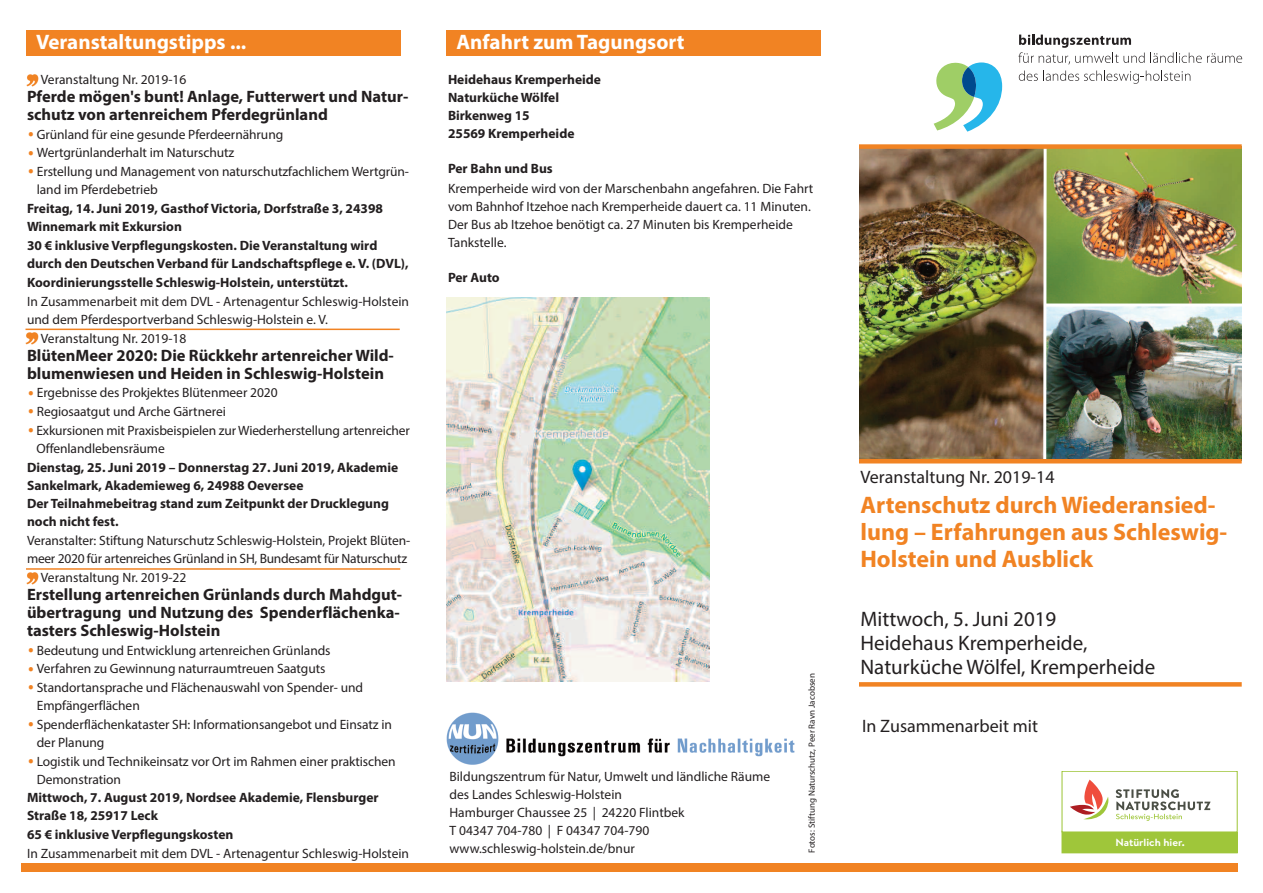
<style>
.page{position:relative;width:1263px;height:893px;background:#fff}
.page>*{position:absolute;margin:0;border:0;box-sizing:border-box;transform-origin:0 0}
.t1{font:34.5px "Myriad Pro";color:#f18323}
.t2{font:700 24px/27px "Myriad Pro";color:#f18323}
.t3{font:21px/24px "Myriad Pro";color:#231f20}
.t4{font:700 21px "Myriad Pro";color:#fff}
.t5{font:18px "Myriad Pro";color:#231f20}
.t6{font:700 16.5px/18px "Myriad Pro";color:#231f20}
.t7{font:13.5px/18px "Myriad Pro";letter-spacing:-.005em;color:#231f20}
.t8{font:700 13.5px/18.3px "Myriad Pro";color:#231f20}
.t9{font:700 10.35px "Brandon Text";color:#fff;scale:1.07 1}
.t10{font:9px "Myriad Pro";color:#231f20}
</style>
<div class="page">
<div style="left:21px;top:863px;width:1216px;height:9px;background:#f18323"></div>
<img style="left:859px;top:149px;width:184px;height:310px">
<img style="left:1047px;top:149px;width:195px;height:310px">
<svg style="left:1043px;top:149px;width:4px;height:310px"></svg>
<hr style="left:1045px;top:303px;width:200px;height:3px;background:#fff">
<div style="left:859px;top:682px;width:383px;height:5px;background:#f18323"></div>
<svg style="left:1018px;top:35px;width:224px;height:30px"></svg>
<svg style="left:1019px;top:71px;width:171px;height:13px"></svg>
<svg style="left:934px;top:62px;width:68px;height:70px"></svg>
<div style="left:446px;top:30px;width:375px;height:25px;background:#f18323"></div>
<div style="left:26px;top:30px;width:374px;height:25px;background:#f18323"></div>
<hr style="left:859px;top:459px;width:383px;height:4px;background:#f18323">
<div style="left:859px;top:144px;width:383px;height:5px;background:#f18323"></div>
<img style="left:446px;top:712px;width:349px;height:53px">
<svg style="left:26px;top:74px;width:13px;height:13px"></svg>
<svg style="left:26px;top:332px;width:12px;height:13px"></svg>
<svg style="left:26px;top:572px;width:13px;height:13px"></svg>
<hr style="left:26px;top:329px;width:374px;height:1px;background:#f18323">
<hr style="left:26px;top:568px;width:374px;height:2px;background:#f18323">
<div style="left:1062px;top:831px;width:175px;height:22px;background:#9fc63a"></div>
<div style="left:1062px;top:771px;width:175px;height:61px;border:1px solid #9fc63a"></div>
<svg style="left:1070px;top:780px;width:38px;height:39px"></svg>
<svg style="left:1116px;top:789px;width:94px;height:32px"></svg>
<img style="left:446px;top:297px;width:263px;height:385px">
<h3 class="t4" style="left:36px;top:34px;width:212px">Veranstaltungstipps ...</h3>
<p class="t7" style="left:41px;top:71px;width:147px">Veranstaltung Nr. 2019-16</p>
<p class="t6" style="left:27px;top:89px;width:383px">Pferde mögen's bunt! Anlage, Futterwert und Natur&shy;schutz von artenreichem Pferdegrünland</p>
<h1 class="t1" style="left:27px;top:111px;width:9px">.</h1>
<p class="t7" style="left:37px;top:126px;width:248px">Grünland für eine gesunde Pferdeernährung</p>
<h1 class="t1" style="left:27px;top:130px;width:9px">.</h1>
<p class="t7" style="left:37px;top:145px;width:199px">Wertgrünlanderhalt im Naturschutz</p>
<h1 class="t1" style="left:27px;top:149px;width:9px">.</h1>
<p class="t7" style="left:37px;top:164px;width:374px">Erstellung und Management von naturschutzfachlichem Wertgrün&shy;land im Pferdebetrieb</p>
<p class="t8" style="left:27px;top:200px;width:383px">Freitag, 14. Juni 2019, Gasthof Victoria, Dorfstraße 3, 24398<br>Winnemark mit Exkursion<br>30 € inklusive Verpflegungskosten. Die Veranstaltung wird durch den Deutschen Verband für Landschaftspflege e. V. (DVL), Koordinierungsstelle Schleswig-Holstein, unterstützt.</p>
<p class="t7" style="left:27px;top:293px;width:384px">In Zusammenarbeit mit dem DVL - Artenagentur Schleswig-Holstein</p>
<p class="t7" style="left:27px;top:311px;width:302px">und dem Pferdesportverband Schleswig-Holstein e. V.</p>
<p class="t7" style="left:41px;top:330px;width:147px">Veranstaltung Nr. 2019-18</p>
<p class="t6" style="left:27px;top:347px;width:368px">BlütenMeer 2020: Die Rückkehr artenreicher Wild&shy;blumenwiesen und Heiden in Schleswig-Holstein</p>
<h1 class="t1" style="left:27px;top:370px;width:9px">.</h1>
<p class="t7" style="left:37px;top:385px;width:242px">Ergebnisse des Prokjektes Blütenmeer 2020</p>
<h1 class="t1" style="left:27px;top:389px;width:9px">.</h1>
<p class="t7" style="left:37px;top:404px;width:191px">Regiosaatgut und Arche Gärtnerei</p>
<h1 class="t1" style="left:27px;top:408px;width:9px">.</h1>
<p class="t7" style="left:36px;top:422px;width:375px">Exkursionen mit Praxisbeispielen zur Wiederherstellung artenreicher<br>Offenlandlebensräume</p>
<p class="t8" style="left:27px;top:459px;width:373px">Dienstag, 25. Juni 2019 – Donnerstag 27. Juni 2019, Akademie Sankelmark, Akademieweg 6, 24988 Oeversee<br>Der Teilnahmebeitrag stand zum Zeitpunkt der Drucklegung noch nicht fest.</p>
<p class="t7" style="left:27px;top:533px;width:385px">Veranstalter: Stiftung Naturschutz Schleswig-Holstein, Projekt Blüten-</p>
<p class="t7" style="left:27px;top:551px;width:382px">meer 2020 für artenreiches Grünland in SH, Bundesamt für Naturschutz</p>
<p class="t7" style="left:41px;top:569px;width:147px">Veranstaltung Nr. 2019-22</p>
<p class="t6" style="left:27px;top:587px;width:377px">Erstellung artenreichen Grünlands durch Mahdgut&shy;übertragung und Nutzung des Spenderflächenka&shy;tasters Schleswig-Holstein</p>
<h1 class="t1" style="left:27px;top:627px;width:9px">.</h1>
<p class="t7" style="left:37px;top:642px;width:295px">Bedeutung und Entwicklung artenreichen Grünlands</p>
<h1 class="t1" style="left:27px;top:646px;width:9px">.</h1>
<p class="t7" style="left:37px;top:661px;width:290px">Verfahren zu Gewinnung naturraumtreuen Saatguts</p>
<h1 class="t1" style="left:27px;top:665px;width:9px">.</h1>
<p class="t7" style="left:37px;top:680px;width:328px">Standortansprache und Flächenauswahl von Spender- und<br>Empfängerflächen</p>
<h1 class="t1" style="left:27px;top:702px;width:9px">.</h1>
<p class="t7" style="left:37px;top:716px;width:357px">Spenderflächenkataster SH: Informationsangebot und Einsatz in der Planung</p>
<h1 class="t1" style="left:27px;top:738px;width:9px">.</h1>
<p class="t7" style="left:37px;top:753px;width:361px">Logistik und Technikeinsatz vor Ort im Rahmen einer praktischen<br>Demonstration</p>
<p class="t8" style="left:27px;top:790px;width:353px">Mittwoch, 7. August 2019, Nordsee Akademie, Flensburger<br>Straße 18, 25917 Leck<br>65 € inklusive Verpflegungskosten</p>
<p class="t7" style="left:27px;top:845px;width:384px">In Zusammenarbeit mit dem DVL - Artenagentur Schleswig-Holstein</p>
<h3 class="t4" style="left:456px;top:34px;width:230px">Anfahrt zum Tagungsort</h3>
<p class="t8" style="left:448px;top:71px;width:155px">Heidehaus Kremperheide<br>Naturküche Wölfel<br>Birkenweg 15<br>25569 Kremperheide</p>
<p class="t8" style="left:448px;top:160px;width:106px">Per Bahn und Bus</p>
<p class="t7" style="left:448px;top:181px;width:367px">Kremperheide wird von der Marschenbahn angefahren. Die Fahrt vom Bahnhof Itzehoe nach Kremperheide dauert ca. 11 Minuten.<br>Der Bus ab Itzehoe benötigt ca. 27 Minuten bis Kremperheide Tankstelle.</p>
<p class="t8" style="left:448px;top:269px;width:53px">Per Auto</p>
<p class="t7" style="left:449px;top:768px;width:322px">Bildungszentrum für Natur, Umwelt und ländliche Räume des Landes Schleswig-Holstein<br>Hamburger Chaussee 25 | 24220 Flintbek<br>T 04347 704-780 | F 04347 704-790 www.schleswig-holstein.de/bnur</p>
<p class="t10" style="left:808px;top:852px;width:181px;rotate:-90deg">Fotos: Stiftung Naturschutz, Peer Ravn Jacobsen</p>
<h3 class="t5" style="left:860px;top:470px;width:196px">Veranstaltung Nr. 2019-14</h3>
<h2 class="t2" style="left:860px;top:493px;width:368px">Artenschutz durch Wiederansied&shy;lung – Erfahrungen aus Schleswig-<br>Holstein und Ausblick</h2>
<h3 class="t3" style="left:860px;top:609px;width:296px">Mittwoch, 5. Juni 2019<br>Heidehaus Kremperheide,<br>Naturküche Wölfel, Kremperheide</h3>
<h3 class="t5" style="left:862px;top:719px;width:177px">In Zusammenarbeit mit</h3>
<p class="t9" style="left:1115px;top:839px;width:66px">Natürlich hier.</p>
</div>
